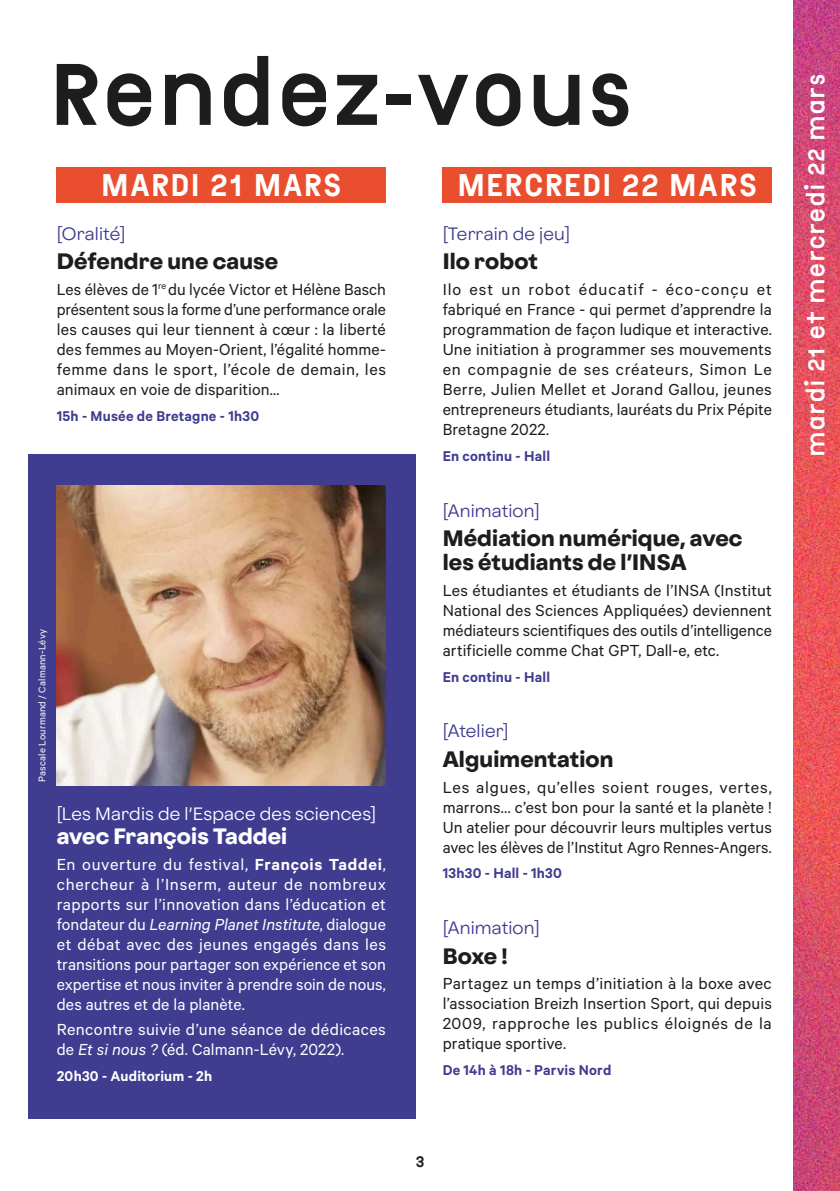
<style>
.page{position:relative;width:840px;height:1191px;background:#fff}
.page>*{position:absolute;margin:0;border:0;box-sizing:border-box;transform-origin:0 0}
.t1{font:100px "Turfu";letter-spacing:-.01em;color:#1d1d1b}
.t2{font:36px "Turfu";letter-spacing:.01em;color:#fff}
.t3{font:27px "Turfu";letter-spacing:.005em;color:#fff}
.t4{font:700 20px/24px "Oldschool Grotesk";letter-spacing:.01em;color:#1d1d1b}
.t5{font:700 20px "Oldschool Grotesk";letter-spacing:.01em;color:#fff}
.t6{font:18px/20px "Calibre";letter-spacing:.005em;color:#1d1d1b;text-align:justify}
.t7{font:18px/20px "Calibre";letter-spacing:.005em;color:#fff;text-align:justify}
.t8{font:18px "Turfu";color:#1d1d1b}
.t9{font:600 16px "Calibre";letter-spacing:.015em;color:#403c90}
.t10{font:300 16px "Oldschool Grotesk";letter-spacing:.01em;color:#403c90}
.t11{font:300 16px "Oldschool Grotesk";letter-spacing:.015em;color:#fff}
.t12{font:600 16px "Calibre";letter-spacing:.01em;color:#fff}
.t13{font:11px "Calibre";letter-spacing:.015em;color:#fff}
.s1{font-weight:600}
.s2{font-style:italic}
</style>
<div class="page">
<img style="left:793px;top:0;width:46px;height:1191px">
<div style="left:28px;top:454px;width:387px;height:665px;background:#403c90"></div>
<img style="left:57px;top:486px;width:329px;height:299px">
<div style="left:442px;top:167px;width:329px;height:36px;background:#e94f2e"></div>
<div style="left:57px;top:167px;width:329px;height:36px;background:#e94f2e"></div>
<h1 class="t1" style="left:48px;top:49px;width:587px">Rendez-vous</h1>
<h2 class="t2" style="left:100px;top:169px;width:243px">MARDI 21 MARS</h2>
<p class="t10" style="left:57px;top:226px;width:70px">[Oralité]</p>
<p class="t4" style="left:57px;top:251px;width:223px">Défendre une cause</p>
<p class="t6" style="left:57px;top:280px;width:330px">Les élèves de 1<sup>re</sup> du lycée Victor et Hélène Basch présentent sous la forme d’une performance orale les causes qui leur tiennent à cœur : la liberté des femmes au Moyen-Orient, l’égalité homme&shy;femme dans le sport, l’école de demain, les animaux en voie de disparition...</p>
<p class="t9" style="left:57px;top:408px;width:204px">15h - Musée de Bretagne - 1h30</p>
<p class="t13" style="left:37px;top:782px;width:154px;rotate:-90deg">Pascale Lourmand / Calmann-Lévy</p>
<p class="t11" style="left:57px;top:806px;width:321px">[Les Mardis de l’Espace des sciences]</p>
<p class="t5" style="left:57px;top:826px;width:232px">avec François Taddei</p>
<p class="t7" style="left:57px;top:854px;width:330px">En ouverture du festival, <span class="s1">François Taddei</span>, chercheur à l’Inserm, auteur de nombreux rapports sur l’innovation dans l’éducation et fondateur du <span class="s2">Learning Planet Institute</span>, dialogue et débat avec des jeunes engagés dans les transitions pour partager son expérience et son expertise et nous inviter à prendre soin de nous, des autres et de la planète.</p>
<p class="t7" style="left:57px;top:1019px;width:330px">Rencontre suivie d’une séance de dédicaces de <span class="s2">Et si nous ?</span> (éd. Calmann-Lévy, 2022).</p>
<p class="t12" style="left:57px;top:1068px;width:157px">20h30 - Auditorium - 2h</p>
<h2 class="t2" style="left:456px;top:169px;width:302px">MERCREDI 22 MARS</h2>
<p class="t10" style="left:442px;top:226px;width:129px">[Terrain de jeu]</p>
<p class="t4" style="left:442px;top:251px;width:97px">Ilo robot</p>
<p class="t6" style="left:442px;top:280px;width:330px">Ilo est un robot éducatif - éco-conçu et fabriqué en France - qui permet d’apprendre la programmation de façon ludique et interactive.<br>Une initiation à programmer ses mouvements en compagnie de ses créateurs, Simon Le Berre, Julien Mellet et Jorand Gallou, jeunes entrepreneurs étudiants, lauréats du Prix Pépite Bretagne 2022.</p>
<p class="t9" style="left:442px;top:448px;width:109px">En continu - Hall</p>
<p class="t10" style="left:442px;top:502px;width:98px">[Animation]</p>
<p class="t4" style="left:442px;top:528px;width:301px">Médiation numérique, avec les étudiants de l’INSA</p>
<p class="t6" style="left:442px;top:580px;width:330px">Les étudiantes et étudiants de l’INSA (Institut National des Sciences Appliquées) deviennent médiateurs scientifiques des outils d’intelligence artificielle comme Chat GPT, Dall-e, etc.</p>
<p class="t9" style="left:442px;top:669px;width:109px">En continu - Hall</p>
<p class="t10" style="left:442px;top:723px;width:67px">[Atelier]</p>
<p class="t4" style="left:442px;top:748px;width:172px">Alguimentation</p>
<p class="t6" style="left:442px;top:777px;width:330px">Les algues, qu’elles soient rouges, vertes, marrons… c’est bon pour la santé et la planète !<br>Un atelier pour découvrir leurs multiples vertus avec les élèves de l’Institut Agro Rennes-Angers.</p>
<p class="t9" style="left:442px;top:865px;width:121px">13h30 - Hall - 1h30</p>
<p class="t10" style="left:442px;top:920px;width:98px">[Animation]</p>
<p class="t4" style="left:442px;top:945px;width:66px">Boxe !</p>
<p class="t6" style="left:442px;top:973px;width:330px">Partagez un temps d’initiation à la boxe avec l’association Breizh Insertion Sport, qui depuis 2009, rapproche les publics éloignés de la pratique sportive.</p>
<p class="t9" style="left:442px;top:1062px;width:170px">De 14h à 18h - Parvis Nord</p>
<p class="t8" style="left:415px;top:1153px;width:11px">3</p>
<h3 class="t3" style="left:803px;top:457px;width:384px;rotate:-90deg">mardi 21 et mercredi 22 mars</h3>
</div>
